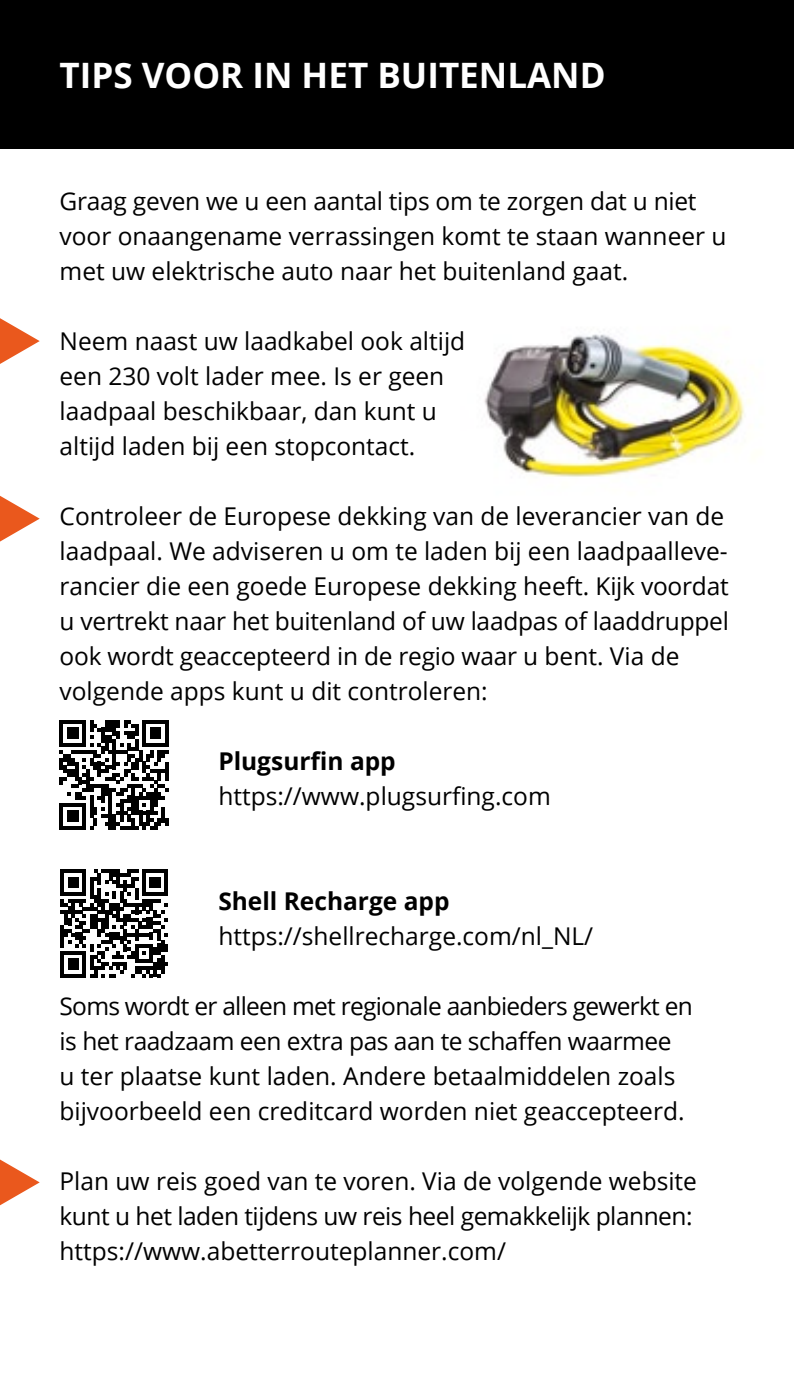
<style>
.page{position:relative;width:794px;height:1389px;background:#fff}
.page>*{position:absolute;margin:0;border:0;box-sizing:border-box;transform-origin:0 0}
.t1{font:700 35px "Open Sans";color:#fff}
.t2{font:24.5px/35px "Open Sans";color:#000}
.t3{font:700 24.5px "Open Sans";color:#000}
</style>
<div class="page">
<img style="left:484px;top:334px;width:266px;height:143px">
<div style="left:0;top:0;width:794px;height:149px;background:#000"></div>
<svg style="left:0;top:318px;width:40px;height:46px"></svg>
<svg style="left:0;top:496px;width:40px;height:46px"></svg>
<svg style="left:0;top:1159px;width:40px;height:46px"></svg>
<svg style="left:60px;top:869px;width:108px;height:108px"></svg>
<svg style="left:60px;top:720px;width:109px;height:110px"></svg>
<h1 class="t1" style="left:60px;top:50px;width:547px">TIPS VOOR IN HET BUITENLAND</h1>
<p class="t2" style="left:60px;top:183px;width:668px">Graag geven we u een aantal tips om te zorgen dat u niet voor onaangename verrassingen komt te staan wanneer u met uw elektrische auto naar het buitenland gaat.</p>
<p class="t2" style="left:60px;top:323px;width:407px">Neem naast uw laadkabel ook altijd een 230 volt lader mee. Is er geen laadpaal beschikbaar, dan kunt u altijd laden bij een stopcontact.</p>
<p class="t2" style="left:60px;top:498px;width:671px">Controleer de Europese dekking van de leverancier van de laadpaal. We adviseren u om te laden bij een laadpaalleve&shy;rancier die een goede Europese dekking heeft. Kijk voordat u vertrekt naar het buitenland of uw laadpas of laaddruppel ook wordt geaccepteerd in de regio waar u bent. Via de volgende apps kunt u dit controleren:</p>
<p class="t3" style="left:218px;top:744px;width:179px">Plugsurfin app</p>
<p class="t2" style="left:218px;top:778px;width:334px">https://www.plugsurfing.com</p>
<p class="t3" style="left:218px;top:884px;width:233px">Shell Recharge app</p>
<p class="t2" style="left:218px;top:918px;width:376px">https://shellrecharge.com/nl_NL/</p>
<p class="t2" style="left:60px;top:988px;width:634px">Soms wordt er alleen met regionale aanbieders gewerkt en is het raadzaam een extra pas aan te schaffen waarmee<br>u ter plaatse kunt laden. Andere betaalmiddelen zoals bijvoorbeeld een creditcard worden niet geaccepteerd.</p>
<p class="t2" style="left:60px;top:1163px;width:639px">Plan uw reis goed van te voren. Via de volgende website kunt u het laden tijdens uw reis heel gemakkelijk plannen: https://www.abetterrouteplanner.com/</p>
</div>
